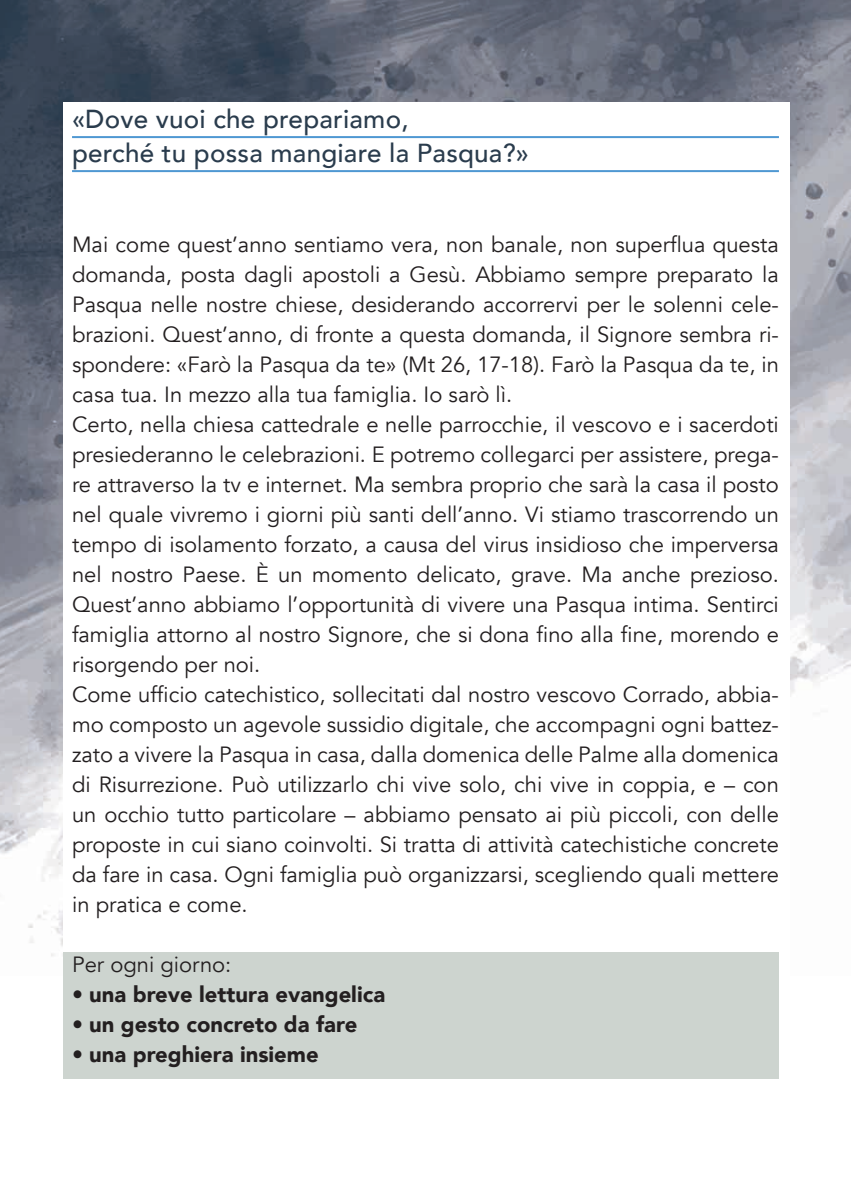
<style>
.page{position:relative;width:851px;height:1191px;background:#fff}
.page>*{position:absolute;margin:0;border:0;box-sizing:border-box;transform-origin:0 0}
.t1{font:500 26px/34px "Avenir";letter-spacing:.01em;color:#2a3c4d}
.t2{font:22px/30px "Avenir";color:#231f20}
.t3{font:900 22px "Avenir";color:#231f20}
.s1{font-weight:400}
</style>
<div class="page">
<img style="left:0;top:0;width:850px;height:956px">
<div style="left:63px;top:102px;width:726px;height:1023px;background:#fff"></div>
<div style="left:63px;top:952px;width:715px;height:127px;background:#cdd4cf"></div>
<hr style="left:72px;top:136px;width:706px;height:2px;background:#4f98d2">
<hr style="left:72px;top:170px;width:706px;height:2px;background:#4f98d2">
<p class="t1" style="left:72px;top:103px;width:458px">«Dove vuoi che prepariamo,<br>perché tu possa mangiare la Pasqua?»</p>
<p class="t2" style="left:72px;top:230px;width:708px">Mai come quest’anno sentiamo vera, non banale, non superflua questa domanda, posta dagli apostoli a Gesù. Abbiamo sempre preparato la Pasqua nelle nostre chiese, desiderando accorrervi per le solenni cele&shy;brazioni. Quest’anno, di fronte a questa domanda, il Signore sembra ri&shy;spondere: «Farò la Pasqua da te» (Mt 26, 17-18). Farò la Pasqua da te, in casa tua. In mezzo alla tua famiglia. Io sarò lì.<br>Certo, nella chiesa cattedrale e nelle parrocchie, il vescovo e i sacerdoti presiederanno le celebrazioni. E potremo collegarci per assistere, prega&shy;re attraverso la tv e internet. Ma sembra proprio che sarà la casa il posto nel quale vivremo i giorni più santi dell’anno. Vi stiamo trascorrendo un tempo di isolamento forzato, a causa del virus insidioso che imperversa nel nostro Paese. È un momento delicato, grave. Ma anche prezioso.<br>Quest’anno abbiamo l’opportunità di vivere una Pasqua intima. Sentirci famiglia attorno al nostro Signore, che si dona fino alla fine, morendo e risorgendo per noi.<br>Come ufficio catechistico, sollecitati dal nostro vescovo Corrado, abbia&shy;mo composto un agevole sussidio digitale, che accompagni ogni battez&shy;zato a vivere la Pasqua in casa, dalla domenica delle Palme alla domenica di Risurrezione. Può utilizzarlo chi vive solo, chi vive in coppia, e – con un occhio tutto particolare – abbiamo pensato ai più piccoli, con delle proposte in cui siano coinvolti. Si tratta di attività catechistiche concrete da fare in casa. Ogni famiglia può organizzarsi, scegliendo quali mettere in pratica e come.</p>
<p class="t2" style="left:72px;top:950px;width:161px">Per ogni giorno:</p>
<p class="t3" style="left:72px;top:980px;width:314px"><span class="s1">•</span> una breve lettura evangelica</p>
<p class="t3" style="left:72px;top:1010px;width:287px"><span class="s1">•</span> un gesto concreto da fare</p>
<p class="t3" style="left:72px;top:1040px;width:248px"><span class="s1">•</span> una preghiera insieme</p>
</div>
